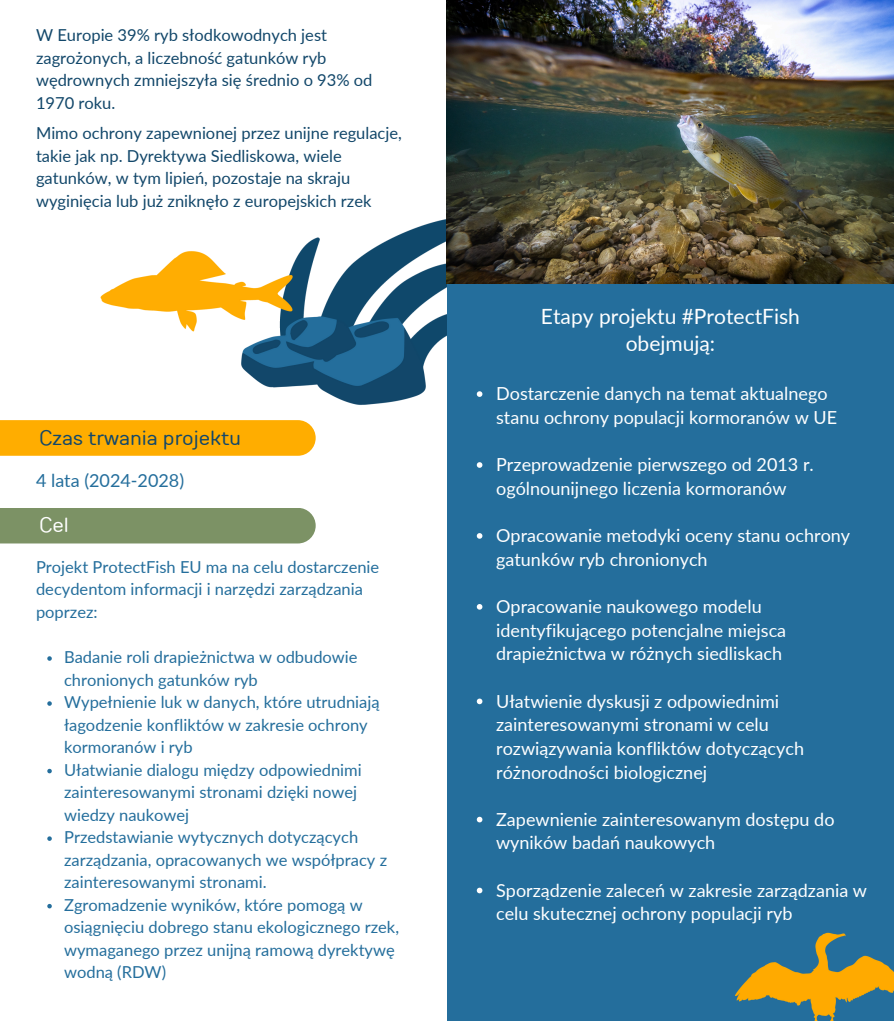
<style>
.page{position:relative;width:894px;height:1021px;background:#fff}
.page>*{position:absolute;margin:0;border:0;box-sizing:border-box;transform-origin:0 0}
.t1{font:21px/27px "Lato";color:#fff;text-align:center}
.t2{font:21px "TT Rounds Neue";color:#12476a}
.t3{font:21px "TT Rounds Neue";color:#fff}
.t4{font:18px/23.7px "Lato";color:#fff}
.t5{font:18px "Lato";color:#246e9c}
.t6{font:16.5px/22.5px "Lato";color:#246e9c}
.t7{font:16.5px/22.5px "Lato";color:#12476a}
</style>
<div class="page">
<div style="left:446px;top:0;width:447px;height:1020px;background:#246e9c"></div>
<img style="left:294px;top:219px;width:152px;height:139px">
<img style="left:241px;top:316px;width:185px;height:89px">
<img style="left:100px;top:251px;width:194px;height:81px">
<img style="left:446px;top:0;width:447px;height:283px">
<div style="left:0;top:420px;width:315px;height:36px;background:#ffad00"></div>
<svg style="left:47px;top:656px;width:5px;height:4px"></svg>
<svg style="left:47px;top:701px;width:5px;height:4px"></svg>
<svg style="left:47px;top:768px;width:5px;height:5px"></svg>
<svg style="left:47px;top:836px;width:5px;height:4px"></svg>
<svg style="left:47px;top:903px;width:5px;height:5px"></svg>
<svg style="left:476px;top:391px;width:6px;height:6px"></svg>
<svg style="left:476px;top:462px;width:6px;height:6px"></svg>
<svg style="left:476px;top:533px;width:6px;height:5px"></svg>
<svg style="left:476px;top:604px;width:6px;height:5px"></svg>
<svg style="left:476px;top:698px;width:6px;height:6px"></svg>
<svg style="left:476px;top:816px;width:6px;height:6px"></svg>
<svg style="left:476px;top:887px;width:6px;height:6px"></svg>
<div style="left:0;top:508px;width:315px;height:35px;background:#7c9265"></div>
<img style="left:735px;top:932px;width:158px;height:88px">
<p class="t7" style="left:36px;top:23px;width:338px">W Europie 39% ryb słodkowodnych jest zagrożonych, a liczebność gatunków ryb wędrownych zmniejszyła się średnio o 93% od<br>1970 roku.</p>
<p class="t7" style="left:36px;top:122px;width:367px">Mimo ochrony zapewnionej przez unijne regulacje, takie jak np. Dyrektywa Siedliskowa, wiele gatunków, w tym lipień, pozostaje na skraju wyginięcia lub już zniknęło z europejskich rzek</p>
<p class="t2" style="left:39px;top:423px;width:203px">Czas trwania projektu</p>
<p class="t5" style="left:36px;top:469px;width:150px">4 lata (2024-2028)</p>
<p class="t3" style="left:39px;top:511px;width:31px">Cel</p>
<p class="t6" style="left:36px;top:555px;width:344px">Projekt ProtectFish EU ma na celu dostarczenie decydentom informacji i narzędzi zarządzania poprzez:</p>
<p class="t6" style="left:64px;top:645px;width:295px">Badanie roli drapieżnictwa w odbudowie chronionych gatunków ryb</p>
<p class="t6" style="left:64px;top:690px;width:317px">Wypełnienie luk w danych, które utrudniają łagodzenie konfliktów w zakresie ochrony kormoranów i ryb</p>
<h1 class="t6" style="left:64px;top:757px;width:299px">Ułatwianie dialogu między odpowiednimi zainteresowanymi stronami dzięki nowej wiedzy naukowej</h1>
<p class="t6" style="left:64px;top:825px;width:324px">Przedstawianie wytycznych dotyczących zarządzania, opracowanych we współpracy z zainteresowanymi stronami.</p>
<h1 class="t6" style="left:64px;top:892px;width:336px">Zgromadzenie wyników, które pomogą w osiągnięciu dobrego stanu ekologicznego rzek, wymaganego przez unijną ramową dyrektywę wodną (RDW)</h1>
<p class="t1" style="left:540px;top:302px;width:260px">Etapy projektu #ProtectFish obejmują:</p>
<p class="t4" style="left:496px;top:381px;width:342px">Dostarczenie danych na temat aktualnego stanu ochrony populacji kormoranów w UE</p>
<p class="t4" style="left:496px;top:452px;width:319px">Przeprowadzenie pierwszego od 2013 r. ogólnounijnego liczenia kormoranów</p>
<p class="t4" style="left:496px;top:523px;width:355px">Opracowanie metodyki oceny stanu ochrony gatunków ryb chronionych</p>
<p class="t4" style="left:496px;top:594px;width:291px">Opracowanie naukowego modelu identyfikującego potencjalne miejsca drapieżnictwa w różnych siedliskach</p>
<p class="t4" style="left:496px;top:688px;width:309px">Ułatwienie dyskusji z odpowiednimi zainteresowanymi stronami w celu rozwiązywania konfliktów dotyczących różnorodności biologicznej</p>
<p class="t4" style="left:496px;top:806px;width:340px">Zapewnienie zainteresowanym dostępu do wyników badań naukowych</p>
<h2 class="t4" style="left:496px;top:877px;width:372px">Sporządzenie zaleceń w zakresie zarządzania w celu skutecznej ochrony populacji ryb</h2>
</div>
